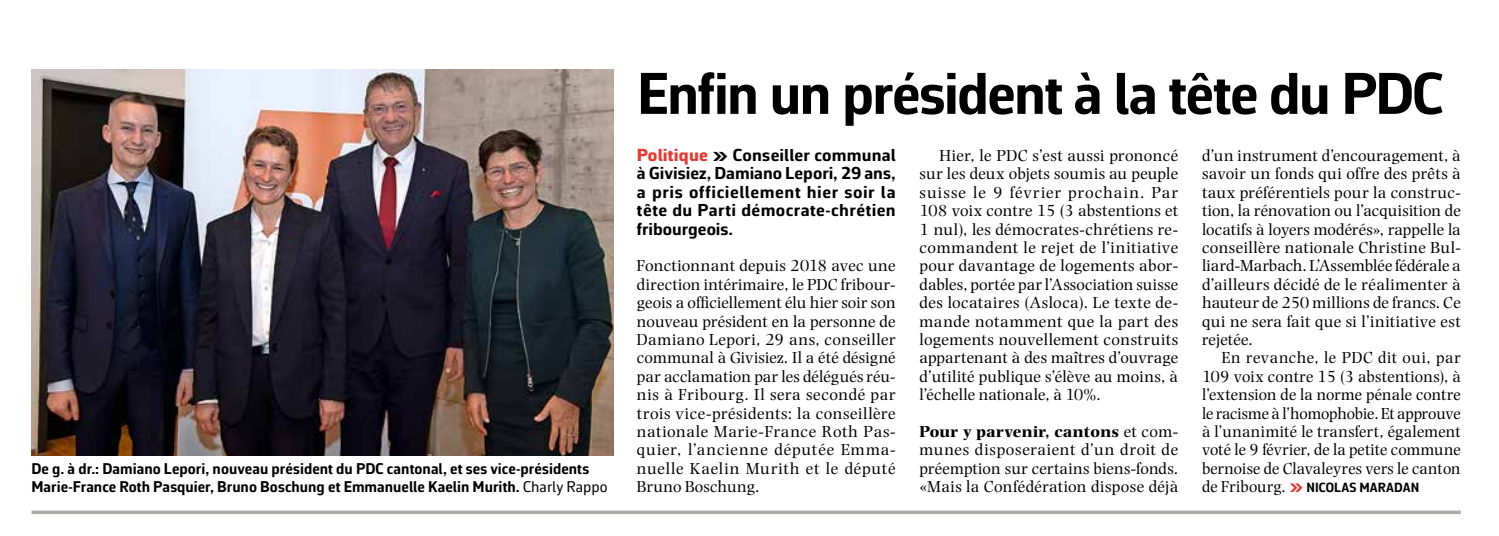
<style>
.page{position:relative;width:1499px;height:536px;background:#fff}
.page>*{position:absolute;margin:0;border:0;box-sizing:border-box;transform-origin:0 0}
.t1{font:700 59.5px "Corbeau Pro";letter-spacing:-.025em;color:#000}
.t2{font:800 17.68px "Corbeau Pro";letter-spacing:.01em;color:#e63a33;scale:1.04 1}
.t3{font:700 17.5px/18.4px "Corbeau Pro";letter-spacing:.025em;color:#000;text-align:justify;scale:1.04 1}
.t4{font:16.62px/18.4px "Photina MT Std";letter-spacing:.015em;color:#000;text-align:justify}
.t5{font:700 15.75px/18.4px "Corbeau Pro";letter-spacing:.005em;color:#000}
.t6{font:700 13.47px "Corbeau Pro";letter-spacing:.01em;color:#000}
.s1{font-weight:400}
.s2{font-weight:700}
.s3{font-family:"Photina MT Std";font-weight:400;font-size:16.62px}
</style>
<div class="page">
<img style="left:32px;top:69px;width:581px;height:386px">
<svg style="left:32px;top:510px;width:1428px;height:4px;background:#b8b5b4"></svg>
<p class="t5" style="left:32px;top:459px;width:577px">De g. à dr.: Damiano Lepori, nouveau président du PDC cantonal, et ses vice-présidents<br>Marie-France Roth Pasquier, Bruno Boschung et Emmanuelle Kaelin Murith. <span class="s1">Charly Rappo</span></p>
<h1 class="t1" style="left:637px;top:54px;width:808px">Enfin un président à la tête du PDC</h1>
<p class="t2" style="left:637px;top:143px;width:70px">Politique</p>
<p class="t3" style="left:637px;top:146px;width:250px;text-indent:96px">Conseiller communal à Givisiez, Damiano Lepori, 29 ans, a pris officiellement hier soir la tête du Parti démocrate-chrétien fribourgeois.</p>
<p class="t4" style="left:637px;top:257px;width:260px">Fonctionnant depuis 2018 avec une direction intérimaire, le PDC fribour&shy;geois a officiellement élu hier soir son nouveau président en la personne de Damiano Lepori, 29 ans, conseiller communal à Givisiez. Il a été désigné par acclamation par les délégués réu&shy;nis à Fribourg. Il sera secondé par trois vice-présidents: la conseillère nationale Marie-France Roth Pas&shy;quier, l’ancienne députée Emma&shy;nuelle Kaelin Murith et le député Bruno Boschung.</p>
<p class="t4" style="left:919px;top:146px;width:260px;text-indent:20px">Hier, le PDC s’est aussi prononcé sur les deux objets soumis au peuple suisse le 9 février prochain. Par 108 voix contre 15 (3 abstentions et 1 nul), les démocrates-chrétiens re&shy;commandent le rejet de l’initiative pour davantage de logements abor&shy;dables, portée par l’Association suisse des locataires (Asloca). Le texte de&shy;mande notamment que la part des logements nouvellement construits appartenant à des maîtres d’ouvrage d’utilité publique s’élève au moins, à l’échelle nationale, à 10%.</p>
<p class="t4" style="left:919px;top:422px;width:260px"><span class="s2">Pour y parvenir, cantons</span> et com&shy;munes disposeraient d’un droit de préemption sur certains biens-fonds. «Mais la Confédération dispose déjà</p>
<p class="t4" style="left:1202px;top:146px;width:260px">d’un instrument d’encouragement, à savoir un fonds qui offre des prêts à taux préférentiels pour la construc&shy;tion, la rénovation ou l’acquisition de locatifs à loyers modérés», rappelle la conseillère nationale Christine Bul&shy;liard-Marbach. L’Assemblée fédérale a d’ailleurs décidé de le réalimenter à hauteur de 250 millions de francs. Ce qui ne sera fait que si l’initiative est rejetée.</p>
<p class="t4" style="left:1202px;top:348px;width:260px;text-indent:20px">En revanche, le PDC dit oui, par 109 voix contre 15 (3 abstentions), à l’extension de la norme pénale contre le racisme à l’homophobie. Et approuve à l’unanimité le transfert, également voté le 9 février, de la petite commune bernoise de Clavaleyres vers le canton</p>
<p class="t6" style="left:1202px;top:478px;width:219px"><span class="s3">de Fribourg.</span> NICOLAS MARADAN</p>
</div>
